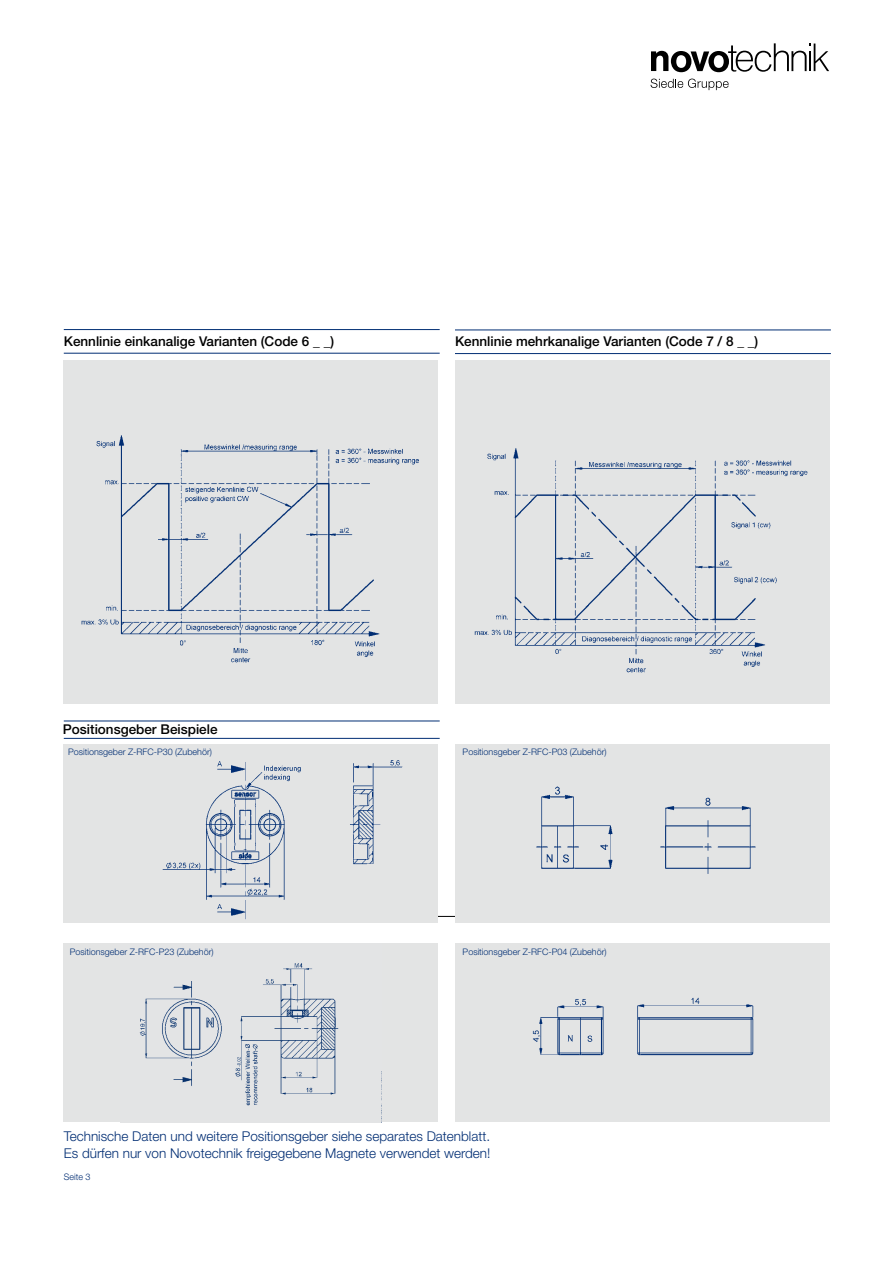
<style>
.page{position:relative;width:893px;height:1263px;background:#fff}
.page>*{position:absolute;margin:0;border:0;box-sizing:border-box;transform-origin:0 0}
.t1{font:300 13.5px/16.5px "Helvetica Neue LT Std";color:#002d73}
.t2{font:500 13.5px "Helvetica Neue LT Std";color:#000}
.t3{font:300 9px "Helvetica Neue LT Std";color:#002d73}
</style>
<div class="page">
<div style="left:64px;top:360px;width:374px;height:344px;background:#e3e4e4"></div>
<img style="left:81px;top:435px;width:338px;height:228px">
<svg style="left:651px;top:43px;width:178px;height:29px"></svg>
<svg style="left:651px;top:79px;width:78px;height:11px"></svg>
<hr style="left:64px;top:916px;width:570px;height:1px;background:#000">
<hr style="left:64px;top:329px;width:376px;height:1px;background:#002d73">
<hr style="left:64px;top:353px;width:376px;height:1px;background:#002d73">
<div style="left:455px;top:361px;width:374px;height:343px;background:#e3e4e4"></div>
<img style="left:474px;top:448px;width:334px;height:225px">
<hr style="left:455px;top:330px;width:376px;height:1px;background:#002d73">
<hr style="left:455px;top:353px;width:376px;height:1px;background:#002d73">
<div style="left:64px;top:744px;width:374px;height:179px;background:#e3e4e4"></div>
<img style="left:162px;top:760px;width:241px;height:160px">
<hr style="left:64px;top:721px;width:376px;height:1px;background:#002d73">
<hr style="left:64px;top:738px;width:376px;height:1px;background:#002d73">
<div style="left:455px;top:943px;width:374px;height:179px;background:#e3e4e4"></div>
<img style="left:532px;top:997px;width:222px;height:59px">
<div style="left:455px;top:744px;width:374px;height:179px;background:#e3e4e4"></div>
<div style="left:64px;top:943px;width:374px;height:179px;background:#e3e4e4"></div>
<img style="left:139px;top:963px;width:200px;height:143px">
<h1 class="t2" style="left:64px;top:333px;width:272px">Kennlinie einkanalige Varianten (Code 6 _ _)</h1>
<h1 class="t2" style="left:455px;top:333px;width:305px">Kennlinie mehrkanalige Varianten (Code 7 / 8 _ _)</h1>
<h1 class="t2" style="left:63px;top:721px;width:156px">Positionsgeber Beispiele</h1>
<p class="t3" style="left:68px;top:746px;width:146px">Positionsgeber Z-RFC-P30 (Zubehör)</p>
<p class="t3" style="left:463px;top:746px;width:146px">Positionsgeber Z-RFC-P03 (Zubehör)</p>
<p class="t3" style="left:70px;top:946px;width:146px">Positionsgeber Z-RFC-P23 (Zubehör)</p>
<p class="t3" style="left:463px;top:946px;width:146px">Positionsgeber Z-RFC-P04 (Zubehör)</p>
<h1 class="t1" style="left:64px;top:1128px;width:428px">Technische Daten und weitere Positionsgeber siehe separates Datenblatt.<br>Es dürfen nur von Novotechnik freigegebene Magnete verwendet werden!</h1>
<p class="t3" style="left:64px;top:1171px;width:28px">Seite 3</p>
</div>
